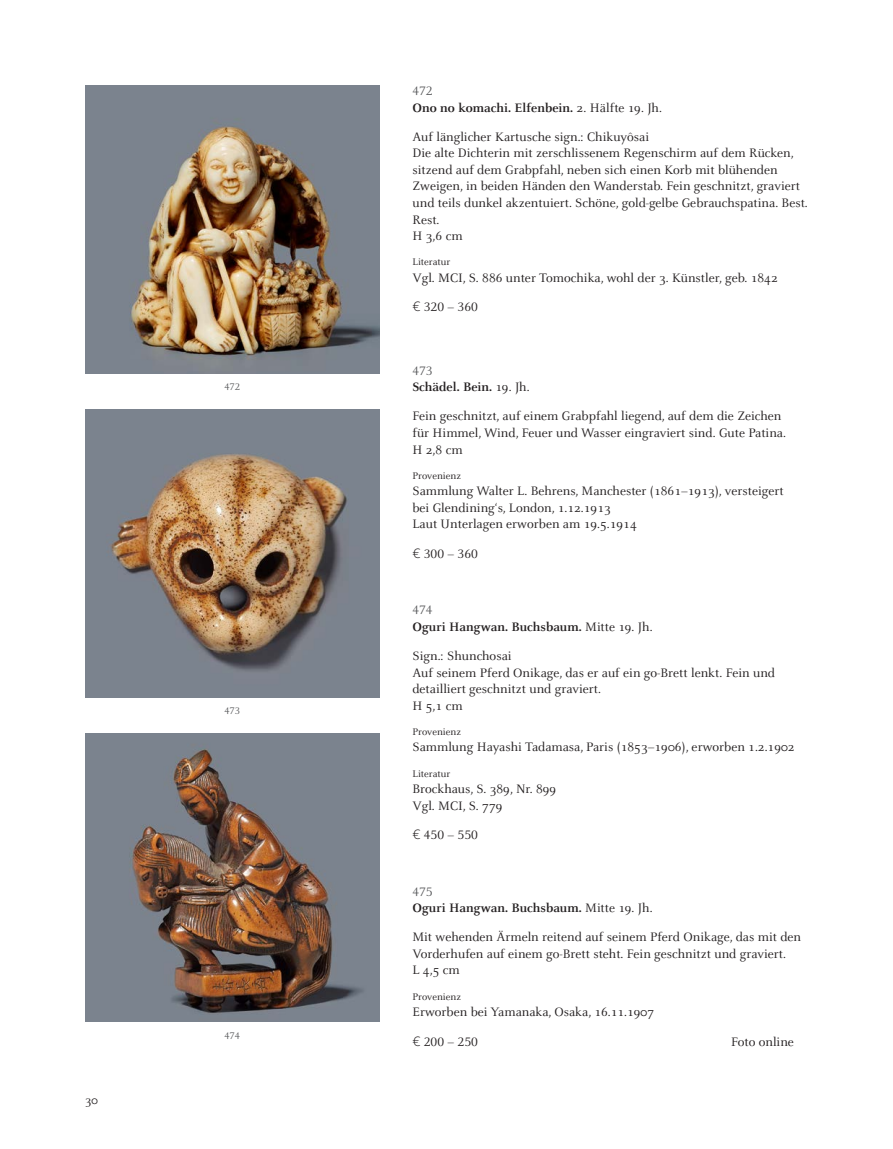
<style>
.page{position:relative;width:893px;height:1149px;background:#fff}
.page>*{position:absolute;margin:0;border:0;box-sizing:border-box;transform-origin:0 0}
.t1{font:13.5px/16.5px "Celeste";color:#231f20}
.t2{font:13.5px "Celeste Caps";color:#231f20}
.t3{font:13.5px "Celeste Caps";color:#57585a}
.t4{font:12.75px "Celeste";color:#231f20}
.t5{font:10.5px "Celeste";color:#231f20}
.t6{font:10.5px "Celeste Caps";color:#57585a}
.s1{font-weight:700}
.s2{font-family:"Akkurat";font-weight:300}
</style>
<div class="page">
<img style="left:85px;top:85px;width:294px;height:288px">
<img style="left:85px;top:409px;width:294px;height:288px">
<img style="left:85px;top:733px;width:294px;height:288px">
<p class="t6" style="left:224px;top:381px;width:17px">472</p>
<p class="t6" style="left:224px;top:705px;width:17px">473</p>
<p class="t4" style="left:85px;top:1093px;width:14px">30</p>
<p class="t6" style="left:224px;top:1030px;width:17px">474</p>
<p class="t3" style="left:412px;top:84px;width:22px">472</p>
<p class="t1" style="left:412px;top:93px;width:251px;line-height:29.2px"><span class="s1">Ono no komachi. Elfenbein.</span> 2. Hälfte 19. Jh.<br>Auf länglicher Kartusche sign.: Chikuyôsai</p>
<p class="t1" style="left:412px;top:145px;width:397px">Die alte Dichterin mit zerschlissenem Regenschirm auf dem Rücken, sitzend auf dem Grabpfahl, neben sich einen Korb mit blühenden Zweigen, in beiden Händen den Wanderstab. Fein geschnitzt, graviert und teils dunkel akzentuiert. Schöne, gold-gelbe Gebrauchspatina. Best.<br>Rest.<br>H 3,6 cm</p>
<p class="t5" style="left:412px;top:257px;width:39px">Literatur</p>
<p class="t1" style="left:412px;top:270px;width:367px">Vgl. MCI, S. 886 unter Tomochika, wohl der 3. Künstler, geb. 1842</p>
<p class="t2" style="left:412px;top:300px;width:67px"><span class="s2">€</span> 320 – 360</p>
<p class="t3" style="left:412px;top:363px;width:22px">473</p>
<p class="t1" style="left:412px;top:373px;width:370px;line-height:29.2px"><span class="s1">Schädel. Bein.</span> 19. Jh.<br>Fein geschnitzt, auf einem Grabpfahl liegend, auf dem die Zeichen</p>
<p class="t1" style="left:412px;top:425px;width:375px">für Himmel, Wind, Feuer und Wasser eingraviert sind. Gute Patina.<br>H 2,8 cm</p>
<p class="t5" style="left:412px;top:470px;width:50px">Provenienz</p>
<p class="t1" style="left:412px;top:483px;width:373px">Sammlung Walter L. Behrens, Manchester (1861–1913), versteigert bei Glendining‘s, London, 1.12.1913<br>Laut Unterlagen erworben am 19.5.1914</p>
<p class="t2" style="left:412px;top:546px;width:67px"><span class="s2">€</span> 300 – 360</p>
<p class="t3" style="left:412px;top:603px;width:22px">474</p>
<p class="t1" style="left:412px;top:612px;width:242px;line-height:29.2px"><span class="s1">Oguri Hangwan. Buchsbaum.</span> Mitte 19. Jh.<br>Sign.: Shunchosai</p>
<p class="t1" style="left:412px;top:664px;width:364px">Auf seinem Pferd Onikage, das er auf ein go-Brett lenkt. Fein und detailliert geschnitzt und graviert.<br>H 5,1 cm</p>
<p class="t5" style="left:412px;top:726px;width:50px">Provenienz</p>
<p class="t1" style="left:412px;top:739px;width:384px">Sammlung Hayashi Tadamasa, Paris (1853–1906), erworben 1.2.1902</p>
<p class="t5" style="left:412px;top:768px;width:39px">Literatur</p>
<p class="t1" style="left:412px;top:781px;width:145px">Brockhaus, S. 389, Nr. 899<br>Vgl. MCI, S. 779</p>
<p class="t2" style="left:412px;top:827px;width:67px"><span class="s2">€</span> 450 – 550</p>
<p class="t3" style="left:412px;top:884px;width:22px">475</p>
<p class="t1" style="left:412px;top:893px;width:390px;line-height:29.2px"><span class="s1">Oguri Hangwan. Buchsbaum.</span> Mitte 19. Jh.<br>Mit wehenden Ärmeln reitend auf seinem Pferd Onikage, das mit den</p>
<p class="t1" style="left:412px;top:945px;width:375px">Vorderhufen auf einem go-Brett steht. Fein geschnitzt und graviert.<br>L 4,5 cm</p>
<p class="t5" style="left:412px;top:990px;width:50px">Provenienz</p>
<p class="t1" style="left:412px;top:1003px;width:243px">Erworben bei Yamanaka, Osaka, 16.11.1907</p>
<p class="t2" style="left:412px;top:1034px;width:67px"><span class="s2">€</span> 200 – 250</p>
<p class="t1" style="left:731px;top:1033px;width:64px">Foto online</p>
</div>
